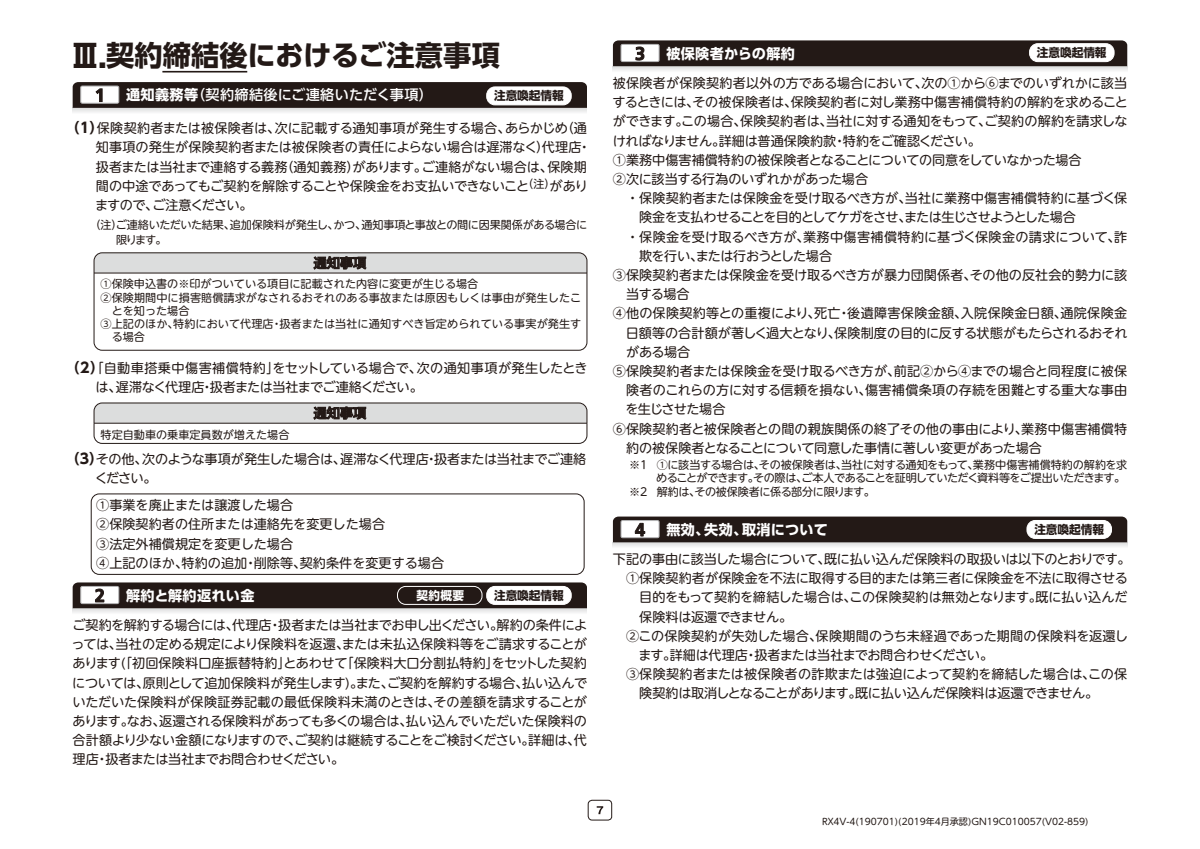
<style>
.page{position:relative;width:1200px;height:849px;background:#fff}
.page>*{position:absolute;margin:0;border:0;box-sizing:border-box;transform-origin:0 0}
.t1{font:28.2px "UD Shin Go Pro Bold 90 pv RKSJ H";color:#231916}
.t2{font:14.1px "UD Shin Go Pro Bold 90 pv RKSJ H";letter-spacing:.025em;color:#fff}
.t3{font:14.1px "UD Shin Go Pro Medium 90 pv RKSJ H";letter-spacing:.025em;color:#fff}
.t4{font:13.2px/19.2px "UD Shin M Go Pro Regular 90 pv RKSJ H";letter-spacing:-.005em;color:#231916}
.t5{font:13.2px/19.2px "UD Shin M Go Pro Regular 90 pv RKSJ H";letter-spacing:-.025em;color:#231916}
.t6{font:13.2px "UD Shin M Go Pro Regular 90 pv RKSJ H";letter-spacing:.02em;color:#231916}
.t7{font:13.2px "UD Shin M Go Pro Regular 90 pv RKSJ H";letter-spacing:-.06em;color:#231916}
.t8{font:13.2px "UD Shin M Go Pro Regular 90 pv RKSJ H";letter-spacing:-.03em;color:#231916}
.t9{font:13.2px "UD Shin M Go Pro Regular 90 pv RKSJ H";letter-spacing:-.05em;color:#231916}
.t10{font:13.2px "UD Shin Go Pro Medium 90 pv RKSJ H";color:#231916}
.t11{font:11.85px "UD Shin Go Pro Bold 90 pv RKSJ H";letter-spacing:-.005em;color:#231916}
.t12{font:11.85px "UD Shin Go Pro Bold 90 pv RKSJ H";color:#fff}
.t13{font:11.1px "UD Shin M Go Pro Regular 90 pv RKSJ H";color:#231916}
.t14{font:11.1px/15.1px "UD Shin M Go Pro Regular 90 pv RKSJ H";letter-spacing:-.02em;color:#231916}
.t15{font:11.1px "UD Shin M Go Pro Regular 90 pv RKSJ H";letter-spacing:-.065em;color:#231916}
.t16{font:11.1px "UD Shin M Go Pro Regular 90 pv RKSJ H";letter-spacing:-.035em;color:#231916}
.t17{font:9.15px "UD Shin M Go Pro Regular 90 pv RKSJ H";color:#231916}
.s1{font-size:31.35px}
.s2{font-family:"UD Shin Go Pro Bold 90 pv RKSJ H"}
.s3{font-family:"UD Shin Go Pro Bold 90 pv RKSJ H";font-size:14.1px}
</style>
<div class="page">
<svg style="left:597px;top:806px;width:6px;height:7px"></svg>
<div style="left:588px;top:799px;width:24px;height:21px;border:1px solid #231916;border-radius:4px"></div>
<svg style="left:73px;top:108px;width:514px;height:4px"></svg>
<svg style="left:73px;top:82px;width:514px;height:26px;background:#312725"></svg>
<hr style="left:162px;top:71px;width:85px;height:1px;background:#231916">
<div style="left:487px;top:87px;width:84px;height:18px;background:#fff;border-radius:8px"></div>
<div style="left:486px;top:86px;width:85px;height:19px;border:1px solid #fff;border-radius:8px"></div>
<svg style="left:93px;top:252px;width:495px;height:99px"></svg>
<svg style="left:93px;top:402px;width:495px;height:42px"></svg>
<div style="left:91px;top:493px;width:493px;height:81px;border:1px solid #231916;border-radius:8px"></div>
<svg style="left:73px;top:608px;width:514px;height:5px"></svg>
<svg style="left:73px;top:582px;width:514px;height:26px;background:#362d2a"></svg>
<div style="left:487px;top:586px;width:84px;height:18px;background:#fff;border-radius:8px"></div>
<div style="left:486px;top:586px;width:85px;height:18px;border:1px solid #fff;border-radius:8px"></div>
<div style="left:397px;top:586px;width:85px;height:18px;border:1px solid #fff;border-radius:8px"></div>
<svg style="left:613px;top:542px;width:514px;height:5px"></svg>
<svg style="left:613px;top:516px;width:514px;height:26px;background:#342b28"></svg>
<div style="left:1027px;top:520px;width:84px;height:18px;background:#fff;border-radius:8px"></div>
<div style="left:1026px;top:520px;width:86px;height:18px;border:1px solid #fff;border-radius:8px"></div>
<svg style="left:613px;top:66px;width:514px;height:5px"></svg>
<svg style="left:613px;top:40px;width:514px;height:26px;background:#322926"></svg>
<div style="left:1029px;top:44px;width:85px;height:18px;background:#fff;border-radius:8px"></div>
<div style="left:1029px;top:43px;width:85px;height:19px;border:1px solid #fff;border-radius:8px"></div>
<h1 class="t1" style="left:70px;top:32px;width:431px"><span class="s1">Ⅲ.</span>契約締結後におけるご注意事項</h1>
<p class="t3" style="left:126px;top:83px;width:308px"><span class="s2">通知義務等</span>（契約締結後にご連絡いただく事項）</p>
<p class="t11" style="left:494px;top:86px;width:71px">注意喚起情報</p>
<p class="t4" style="left:95px;top:118px;width:497px;text-indent:-29px"><span class="s3">（1）</span>保険契約者または被保険者は、次に記載する通知事項が発生する場合、あらかじめ（通知事項の発生が保険契約者または被保険者の責任によらない場合は遅滞なく）代理店・扱者または当社まで連絡する義務（通知義務）があります。ご連絡がない場合は、保険期間の中途であってもご契約を解除することや保険金をお支払いできないこと<sup>（注）</sup>がありますので、ご注意ください。</p>
<p class="t14" style="left:116px;top:216px;width:473px;text-indent:-26px">（注）ご連絡いただいた結果、追加保険料が発生し、かつ、通知事項と事故との間に因果関係がある場合に限ります。</p>
<p class="t10" style="left:314px;top:252px;width:54px">通知事項</p>
<p class="t13" style="left:101px;top:275px;width:379px">①保険申込書の※印がついている項目に記載された内容に変更が生じる場合</p>
<p class="t13" style="left:101px;top:288px;width:482px">②保険期間中に損害賠償請求がなされるおそれのある事故または原因もしくは事由が発生したこ</p>
<p class="t13" style="left:112px;top:301px;width:79px">とを知った場合</p>
<p class="t13" style="left:101px;top:314px;width:482px">③上記のほか、特約において代理店・扱者または当社に通知すべき旨定められている事実が発生す</p>
<p class="t13" style="left:112px;top:328px;width:35px">る場合</p>
<p class="t4" style="left:96px;top:357px;width:493px;text-indent:-30px"><span class="s3">（2）</span>「自動車搭乗中傷害補償特約」をセットしている場合で、次の通知事項が発生したときは、遅滞なく代理店・扱者または当社までご連絡ください。</p>
<p class="t13" style="left:101px;top:425px;width:190px">特定自動車の乗車定員数が増えた場合</p>
<p class="t10" style="left:314px;top:402px;width:54px">通知事項</p>
<p class="t5" style="left:95px;top:448px;width:493px;text-indent:-29px"><span class="s3">（3）</span>その他、次のような事項が発生した場合は、遅滞なく代理店・扱者または当社までご連絡ください。</p>
<p class="t4" style="left:96px;top:494px;width:349px">①事業を廃止または譲渡した場合<br>②保険契約者の住所または連絡先を変更した場合<br>③法定外補償規定を変更した場合<br>④上記のほか、特約の追加・削除等、契約条件を変更する場合</p>
<p class="t2" style="left:126px;top:583px;width:130px">解約と解約返れい金</p>
<p class="t12" style="left:416px;top:585px;width:49px">契約概要</p>
<p class="t11" style="left:494px;top:585px;width:71px">注意喚起情報</p>
<p class="t4" style="left:71px;top:614px;width:517px;text-align:justify">ご契約を解約する場合には、代理店・扱者または当社までお申し出ください。解約の条件によっては、当社の定める規定により保険料を返還、または未払込保険料等をご請求することがあります(｢初回保険料口座振替特約｣とあわせて「保険料大口分割払特約」をセットした契約については、原則として追加保険料が発生します)。また、ご契約を解約する場合、払い込んでいただいた保険料が保険証券記載の最低保険料未満のときは、その差額を請求することがあります。なお、返還される保険料があっても多くの場合は、払い込んでいただいた保険料の合計額より少ない金額になりますので、ご契約は継続することをご検討ください。詳細は、代理店・扱者または当社までお問合わせください。</p>
<p class="t2" style="left:666px;top:42px;width:130px">被保険者からの解約</p>
<p class="t11" style="left:1037px;top:43px;width:71px">注意喚起情報</p>
<p class="t4" style="left:612px;top:73px;width:517px">被保険者が保険契約者以外の方である場合において、次の①から⑥までのいずれかに該当するときには、その被保険者は、保険契約者に対し業務中傷害補償特約の解約を求めることができます。この場合、保険契約者は、当社に対する通知をもって、ご契約の解約を請求しなければなりません。詳細は普通保険約款・特約をご確認ください。<br>①業務中傷害補償特約の被保険者となることについての同意をしていなかった場合<br>②次に該当する行為のいずれかがあった場合</p>
<p class="t4" style="left:626px;top:188px;width:503px">・保険契約者または保険金を受け取るべき方が、当社に業務中傷害補償特約に基づく保</p>
<p class="t7" style="left:639px;top:206px;width:438px">険金を支払わせることを目的としてケガをさせ、または生じさせようとした場合</p>
<p class="t6" style="left:626px;top:226px;width:503px">・保険金を受け取るべき方が、業務中傷害補償特約に基づく保険金の請求について、詐</p>
<p class="t9" style="left:639px;top:245px;width:194px">欺を行い、または行おうとした場合</p>
<p class="t4" style="left:613px;top:264px;width:516px">③保険契約者または保険金を受け取るべき方が暴力団関係者、その他の反社会的勢力に該</p>
<p class="t4" style="left:626px;top:284px;width:65px">当する場合</p>
<p class="t6" style="left:613px;top:302px;width:516px">④他の保険契約等との重複により、死亡・後遺障害保険金額、入院保険金日額、通院保険金</p>
<p class="t4" style="left:626px;top:322px;width:503px">日額等の合計額が著しく過大となり、保険制度の目的に反する状態がもたらされるおそれ</p>
<p class="t4" style="left:626px;top:341px;width:66px">がある場合</p>
<p class="t4" style="left:613px;top:360px;width:516px">⑤保険契約者または保険金を受け取るべき方が、前記②から④までの場合と同程度に被保</p>
<p class="t4" style="left:626px;top:380px;width:503px">険者のこれらの方に対する信頼を損ない、傷害補償条項の存続を困難とする重大な事由</p>
<p class="t9" style="left:625px;top:398px;width:102px">を生じさせた場合</p>
<p class="t4" style="left:613px;top:418px;width:516px">⑥保険契約者と被保険者との間の親族関係の終了その他の事由により、業務中傷害補償特</p>
<p class="t8" style="left:626px;top:437px;width:417px">約の被保険者となることについて同意した事情に著しい変更があった場合</p>
<p class="t13" style="left:629px;top:456px;width:500px">※1　①に該当する場合は、その被保険者は、当社に対する通知をもって、業務中傷害補償特約の解約を求</p>
<p class="t15" style="left:656px;top:469px;width:471px">めることができます。その際は、ご本人であることを証明していただく資料等をご提出いただきます。</p>
<p class="t16" style="left:629px;top:482px;width:247px">※2　解約は、その被保険者に係る部分に限ります。</p>
<p class="t2" style="left:666px;top:517px;width:163px">無効、失効、取消について</p>
<p class="t11" style="left:1034px;top:519px;width:71px">注意喚起情報</p>
<p class="t5" style="left:613px;top:548px;width:519px">下記の事由に該当した場合について、既に払い込んだ保険料の取扱いは以下のとおりです。</p>
<p class="t4" style="left:613px;top:567px;width:516px">　①保険契約者が保険金を不法に取得する目的または第三者に保険金を不法に取得させる</p>
<p class="t4" style="left:639px;top:587px;width:490px">目的をもって契約を締結した場合は、この保険契約は無効となります。既に払い込んだ</p>
<p class="t4" style="left:639px;top:606px;width:154px">保険料は返還できません。</p>
<p class="t4" style="left:613px;top:625px;width:516px">　②この保険契約が失効した場合、保険期間のうち未経過であった期間の保険料を返還し</p>
<p class="t4" style="left:638px;top:644px;width:356px">ます。詳細は代理店・扱者または当社までお問合わせください。</p>
<p class="t4" style="left:613px;top:663px;width:516px">　③保険契約者または被保険者の詐欺または強迫によって契約を締結した場合は、この保</p>
<p class="t5" style="left:639px;top:683px;width:461px">険契約は取消しとなることがあります。既に払い込んだ保険料は返還できません。</p>
<p class="t17" style="left:822px;top:814px;width:268px">RX4V-4(190701)(2019年4月承認)GN19C010057(V02-859)</p>
</div>
